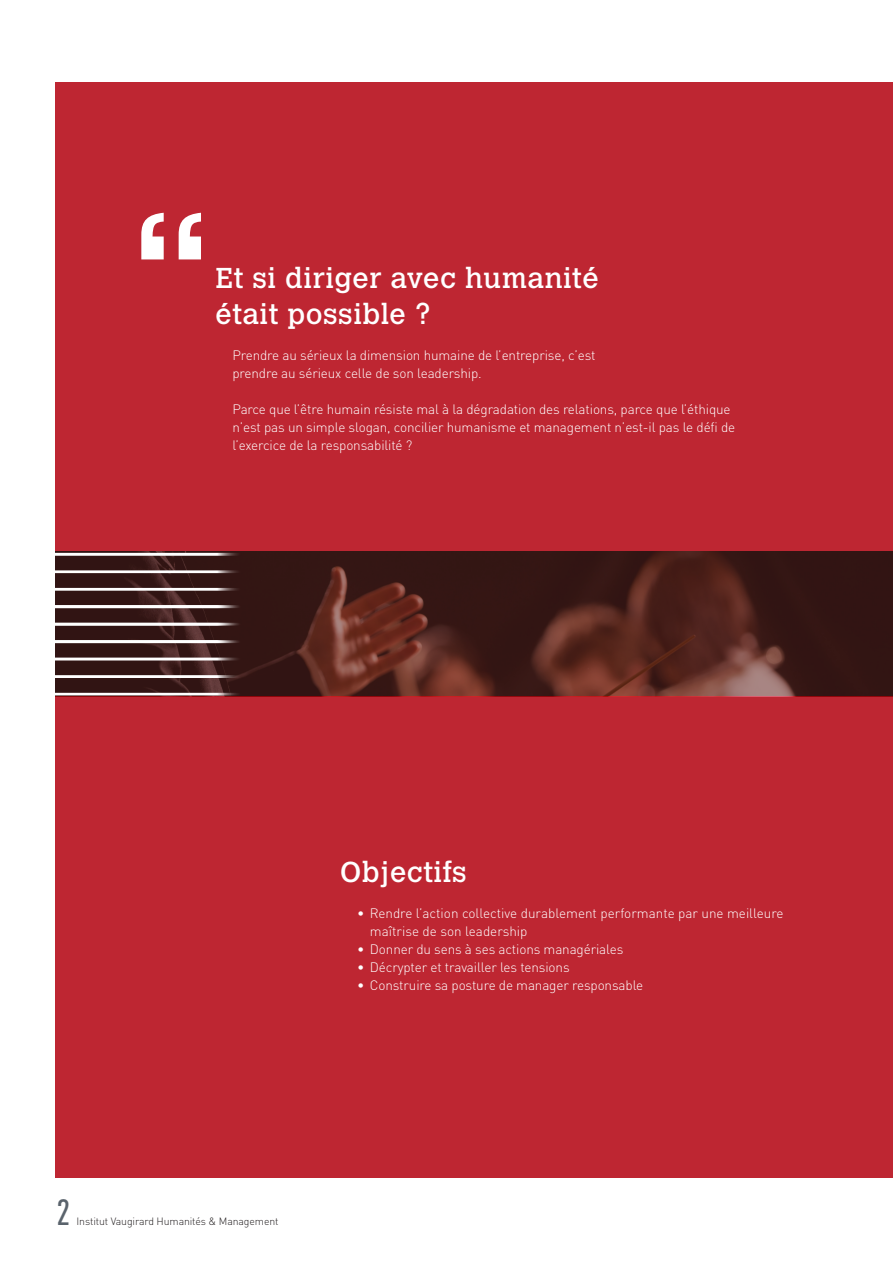
<style>
.page{position:relative;width:893px;height:1263px;background:#fff}
.page>*{position:absolute;margin:0;border:0;box-sizing:border-box;transform-origin:0 0}
.IHM_txt_courant{font:199.5px "Calvert MT Std";color:#fff}
.IVHM_parcours_Titre{font:500 condensed 36px "DINOT";color:#5a636c}
.Titre_Calvert_rouge{font:28.5px "Calvert MT Std";letter-spacing:.02em;color:#fff}
.IHM_txt_courant-2{font:300 13.5px/18px "DINOT";letter-spacing:-.01em;color:#fff}
.t1{font:300 10.5px "DINOT";letter-spacing:-.01em;color:#231f20}
</style>
<div class="page">
<div style="left:55px;top:83px;width:838px;height:1095px;background:#be2632"></div>
<img style="left:55px;top:551px;width:838px;height:145px">
<hr style="left:0;top:657px;width:243px;height:3px;background:#fff">
<hr style="left:0;top:675px;width:243px;height:3px;background:#fff">
<hr style="left:0;top:692px;width:243px;height:3px;background:#fff">
<hr style="left:0;top:553px;width:243px;height:3px;background:#fff">
<hr style="left:0;top:570px;width:243px;height:3px;background:#fff">
<hr style="left:0;top:588px;width:243px;height:3px;background:#fff">
<hr style="left:0;top:605px;width:243px;height:3px;background:#fff">
<hr style="left:0;top:623px;width:243px;height:3px;background:#fff">
<hr style="left:0;top:640px;width:243px;height:3px;background:#fff">
<p class="IHM_txt_courant" style="left:126px;top:178px;width:93px">“</p>
<p class="Titre_Calvert_rouge" style="left:215px;top:261px;width:385px">Et si diriger avec humanité</p>
<p class="Titre_Calvert_rouge" style="left:215px;top:297px;width:216px">était possible ?</p>
<p class="IHM_txt_courant-2" style="left:232px;top:346px;width:365px">Prendre au sérieux la dimension humaine de l’entreprise, c’est</p>
<p class="IHM_txt_courant-2" style="left:232px;top:364px;width:251px">prendre au sérieux celle de son leadership.</p>
<p class="IHM_txt_courant-2" style="left:232px;top:400px;width:504px">Parce que l’être humain résiste mal à la dégradation des relations, parce que l’éthique n’est pas un simple slogan, concilier humanisme et management n’est-il pas le défi de l’exercice de la responsabilité ?</p>
<p class="Titre_Calvert_rouge" style="left:340px;top:855px;width:128px">Objectifs</p>
<p class="IHM_txt_courant-2" style="left:370px;top:904px;width:415px;text-indent:-13px">• Rendre l’action collective durablement performante par une meilleure maîtrise de son leadership</p>
<p class="IHM_txt_courant-2" style="left:357px;top:940px;width:268px">• Donner du sens à ses actions managériales</p>
<p class="IHM_txt_courant-2" style="left:357px;top:958px;width:214px">• Décrypter et travailler les tensions</p>
<p class="IHM_txt_courant-2" style="left:357px;top:976px;width:288px">• Construire sa posture de manager responsable</p>
<p class="IVHM_parcours_Titre" style="left:56px;top:1190px;width:15px">2</p>
<p class="t1" style="left:77px;top:1214px;width:204px">Institut Vaugirard Humanités &amp; Management</p>
</div>
